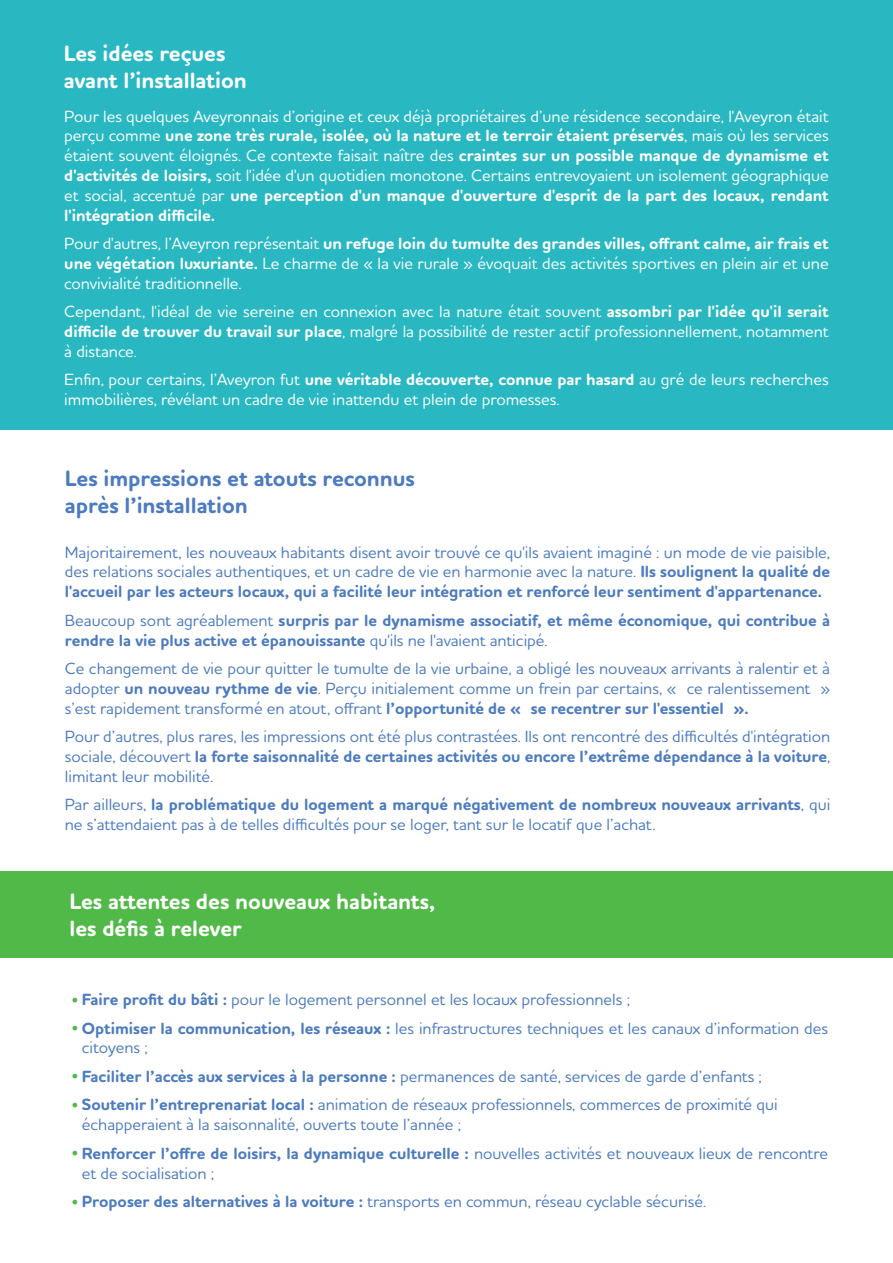
<style>
.page{position:relative;width:893px;height:1263px;background:#fff}
.page>*{position:absolute;margin:0;border:0;box-sizing:border-box;transform-origin:0 0}
.t1{font:700 22.5px/27px "Houschka Rounded";color:#fff}
.t2{font:700 22.5px "Houschka Rounded";color:#4c7bbf}
.t3{font:500 16.5px/19.8px "Houschka Rounded";color:#4c7bbf;text-align:justify}
.t4{font:500 16.5px/19.8px "Houschka Rounded";color:#fff;text-align:justify}
.t5{font:700 16.5px/19.8px "Houschka Rounded";color:#4c7bbf}
.s1{font-weight:700}
.s2{font-weight:500}
.s3{font-family:"Minion Pro";font-weight:400;font-size:18px;color:#51b948}
</style>
<div class="page">
<div style="left:0;top:0;width:893px;height:429px;background:#29b8c2"></div>
<div style="left:0;top:871px;width:893px;height:86px;background:#51b948"></div>
<p class="t1" style="left:64px;top:41px;width:185px">Les idées reçues avant l’installation</p>
<p class="t4" style="left:64px;top:106px;width:766px">Pour les quelques Aveyronnais d’origine et ceux déjà propriétaires d’une résidence secondaire, l'Aveyron était perçu comme <span class="s1">une zone très rurale, isolée, où la nature et le terroir étaient préservés</span>, mais où les services étaient souvent éloignés. Ce contexte faisait naître des <span class="s1">craintes sur un possible manque de dynamisme et d'activités de loisirs,</span> soit l'idée d'un quotidien monotone. Certains entrevoyaient un isolement géographique et social, accentué par <span class="s1">une perception d'un manque d'ouverture d'esprit de la part des locaux, rendant l'intégration difficile.</span></p>
<p class="t4" style="left:64px;top:233px;width:766px">Pour d'autres, l’Aveyron représentait <span class="s1">un refuge loin du tumulte des grandes villes, offrant calme, air frais et une végétation luxuriante.</span> Le charme de « la vie rurale » évoquait des activités sportives en plein air et une convivialité traditionnelle.</p>
<p class="t4" style="left:64px;top:301px;width:766px">Cependant, l'idéal de vie sereine en connexion avec la nature était souvent <span class="s1">assombri par l'idée qu'il serait difficile de trouver du travail sur place</span>, malgré la possibilité de rester actif professionnellement, notamment à distance.</p>
<p class="t4" style="left:64px;top:369px;width:766px">Enfin, pour certains, l’Aveyron fut <span class="s1">une véritable découverte, connue par hasard</span> au gré de leurs recherches immobilières, révélant un cadre de vie inattendu et plein de promesses.</p>
<p class="t2" style="left:65px;top:464px;width:352px">Les impressions et atouts reconnus</p>
<p class="t2" style="left:65px;top:491px;width:185px">après l’installation</p>
<p class="t3" style="left:65px;top:542px;width:767px">Majoritairement, les nouveaux habitants disent avoir trouvé ce qu'ils avaient imaginé : un mode de vie paisible, des relations sociales authentiques, et un cadre de vie en harmonie avec la nature. <span class="s1">Ils soulignent la qualité de l'accueil par les acteurs locaux, qui a facilité leur intégration et renforcé leur sentiment d'appartenance.</span></p>
<p class="t5" style="left:65px;top:610px;width:767px"><span class="s2">Beaucoup sont agréablement</span> surpris par le dynamisme associatif, et même économique, qui contribue à rendre la vie plus active et épanouissante <span class="s2">qu'ils ne l'avaient anticipé.</span></p>
<p class="t3" style="left:65px;top:658px;width:767px">Ce changement de vie pour quitter le tumulte de la vie urbaine, a obligé les nouveaux arrivants à ralentir et à adopter <span class="s1">un nouveau rythme de vie</span>. Perçu initialement comme un frein par certains, « ce ralentissement » s’est rapidement transformé en atout, offrant <span class="s1">l’opportunité de « se recentrer sur l'essentiel ».</span></p>
<p class="t3" style="left:65px;top:726px;width:767px">Pour d’autres, plus rares, les impressions ont été plus contrastées. Ils ont rencontré des difficultés d'intégration sociale, découvert <span class="s1">la forte saisonnalité de certaines activités ou encore l’extrême dépendance à la voiture</span>, limitant leur mobilité.</p>
<p class="t3" style="left:65px;top:794px;width:767px">Par ailleurs, <span class="s1">la problématique du logement a marqué négativement de nombreux nouveaux arrivants</span>, qui ne s’attendaient pas à de telles difficultés pour se loger, tant sur le locatif que l’achat.</p>
<p class="t1" style="left:69px;top:889px;width:367px">Les attentes des nouveaux habitants,</p>
<p class="t1" style="left:69px;top:916px;width:174px">les défis à relever</p>
<p class="t3" style="left:72px;top:989px;width:560px"><span class="s3">•</span> <span class="s1">Faire profit du bâti :</span> pour le logement personnel et les locaux professionnels ;</p>
<p class="t3" style="left:82px;top:1017px;width:748px;text-indent:-10px"><span class="s3">•</span> <span class="s1">Optimiser la communication, les réseaux :</span> les infrastructures techniques et les canaux d’information des citoyens ;</p>
<p class="t3" style="left:72px;top:1066px;width:692px"><span class="s3">•</span> <span class="s1">Faciliter l’accès aux services à la personne :</span> permanences de santé, services de garde d’enfants ;</p>
<p class="t3" style="left:72px;top:1094px;width:708px"><span class="s3">•</span> <span class="s1">Soutenir l’entreprenariat local :</span> animation de réseaux professionnels, commerces de proximité qui</p>
<p class="t3" style="left:82px;top:1114px;width:381px">échapperaient à la saisonnalité, ouverts toute l’année ;</p>
<p class="t3" style="left:82px;top:1143px;width:748px;text-indent:-10px"><span class="s3">•</span> <span class="s1">Renforcer l’offre de loisirs, la dynamique culturelle :</span> nouvelles activités et nouveaux lieux de rencontre et de socialisation ;</p>
<p class="t3" style="left:72px;top:1191px;width:636px"><span class="s3">•</span> <span class="s1">Proposer des alternatives à la voiture :</span> transports en commun, réseau cyclable sécurisé.</p>
</div>
